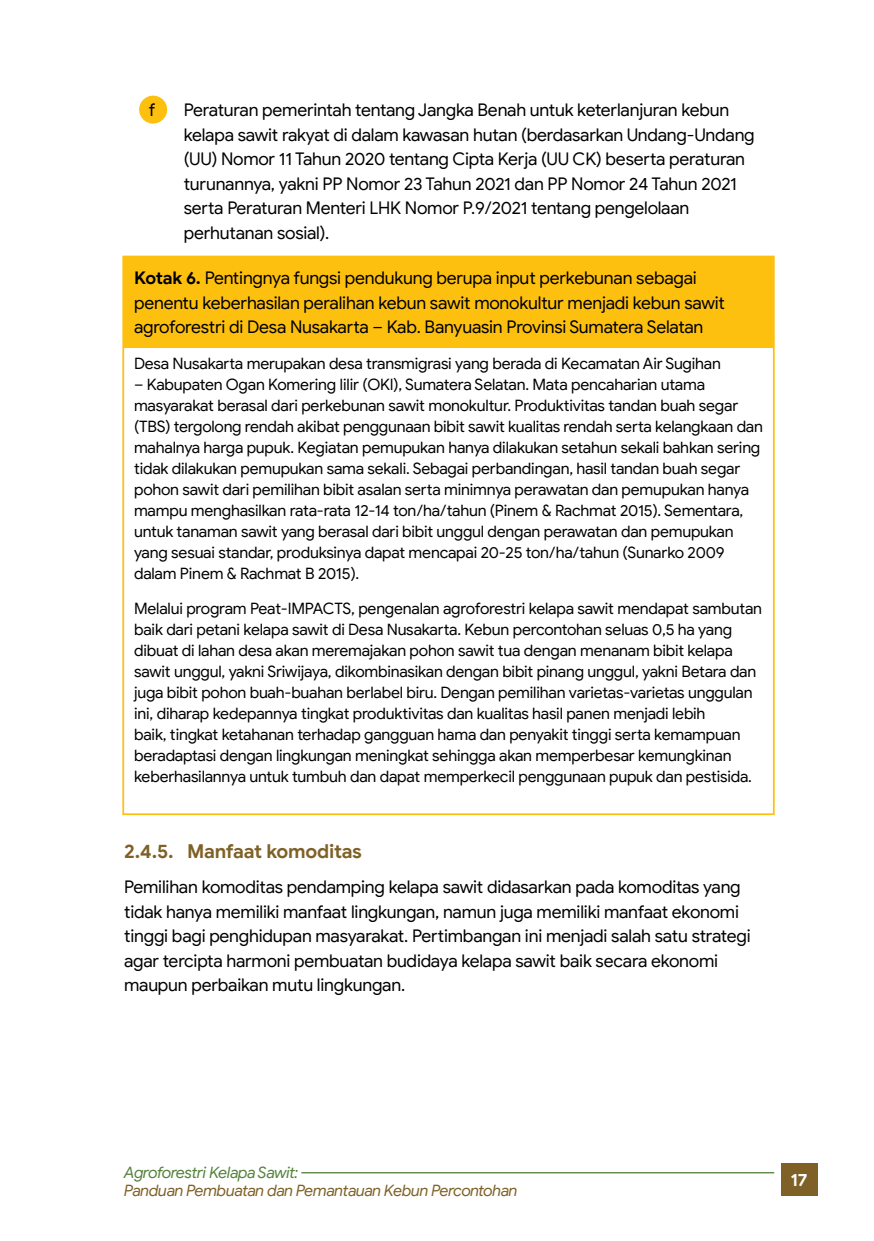
<style>
.page{position:relative;width:874px;height:1241px;background:#fff}
.page>*{position:absolute;margin:0;border:0;box-sizing:border-box;transform-origin:0 0}
.t1{font:700 19.25px "Google Sans";letter-spacing:-.02em;color:#7f6127}
.t2{font:17.5px/24.5px "Google Sans";letter-spacing:-.01em;color:#000}
.t3{font:700 17.5px "Google Sans";color:#fff}
.t4{font:15.75px/21px "Google Sans";letter-spacing:-.01em;color:#000}
.t5{font:italic 15.75px "Google Sans";letter-spacing:-.025em;color:#7f6127}
.t6{font:italic 15.75px "Google Sans";letter-spacing:-.025em;color:#54823b}
.s1{font-weight:700}
</style>
<div class="page">
<hr style="left:301px;top:1171px;width:472px;height:2px;background:#54823b">
<div style="left:780px;top:1162px;width:37px;height:33px;background:#7f6127"></div>
<svg style="left:153px;top:96px;width:15px;height:28px"></svg>
<div style="left:124px;top:257px;width:648px;height:91px;background:#fec00f"></div>
<p class="t2" style="left:149px;top:98px;width:8px">f</p>
<p class="t2" style="left:184px;top:98px;width:572px">Peraturan pemerintah tentang Jangka Benah untuk keterlanjuran kebun kelapa sawit rakyat di dalam kawasan hutan (berdasarkan Undang-Undang (UU) Nomor 11 Tahun 2020 tentang Cipta Kerja (UU CK) beserta peraturan turunannya, yakni PP Nomor 23 Tahun 2021 dan PP Nomor 24 Tahun 2021 serta Peraturan Menteri LHK Nomor P.9/2021 tentang pengelolaan perhutanan sosial).</p>
<p class="t2" style="left:134px;top:266px;width:592px"><span class="s1">Kotak 6.</span> Pentingnya fungsi pendukung berupa input perkebunan sebagai penentu keberhasilan peralihan kebun sawit monokultur menjadi kebun sawit agroforestri di Desa Nusakarta – Kab. Banyuasin Provinsi Sumatera Selatan</p>
<p class="t4" style="left:134px;top:353px;width:588px">Desa Nusakarta merupakan desa transmigrasi yang berada di Kecamatan Air Sugihan</p>
<p class="t4" style="left:134px;top:374px;width:630px">– Kabupaten Ogan Komering Iilir (OKI), Sumatera Selatan. Mata pencaharian utama masyarakat berasal dari perkebunan sawit monokultur. Produktivitas tandan buah segar (TBS) tergolong rendah akibat penggunaan bibit sawit kualitas rendah serta kelangkaan dan mahalnya harga pupuk. Kegiatan pemupukan hanya dilakukan setahun sekali bahkan sering tidak dilakukan pemupukan sama sekali. Sebagai perbandingan, hasil tandan buah segar pohon sawit dari pemilihan bibit asalan serta minimnya perawatan dan pemupukan hanya mampu menghasilkan rata-rata 12-14 ton/ha/tahun (Pinem &amp; Rachmat 2015). Sementara, untuk tanaman sawit yang berasal dari bibit unggul dengan perawatan dan pemupukan yang sesuai standar, produksinya dapat mencapai 20-25 ton/ha/tahun (Sunarko 2009 dalam Pinem &amp; Rachmat B 2015).</p>
<p class="t4" style="left:134px;top:598px;width:629px">Melalui program Peat-IMPACTS, pengenalan agroforestri kelapa sawit mendapat sambutan baik dari petani kelapa sawit di Desa Nusakarta. Kebun percontohan seluas 0,5 ha yang dibuat di lahan desa akan meremajakan pohon sawit tua dengan menanam bibit kelapa sawit unggul, yakni Sriwijaya, dikombinasikan dengan bibit pinang unggul, yakni Betara dan juga bibit pohon buah-buahan berlabel biru. Dengan pemilihan varietas-varietas unggulan ini, diharap kedepannya tingkat produktivitas dan kualitas hasil panen menjadi lebih<br>baik, tingkat ketahanan terhadap gangguan hama dan penyakit tinggi serta kemampuan beradaptasi dengan lingkungan meningkat sehingga akan memperbesar kemungkinan keberhasilannya untuk tumbuh dan dapat memperkecil penggunaan pupuk dan pestisida.</p>
<p class="t1" style="left:124px;top:839px;width:239px">2.4.5. Manfaat komoditas</p>
<p class="t2" style="left:124px;top:874px;width:628px">Pemilihan komoditas pendamping kelapa sawit didasarkan pada komoditas yang tidak hanya memiliki manfaat lingkungan, namun juga memiliki manfaat ekonomi tinggi bagi penghidupan masyarakat. Pertimbangan ini menjadi salah satu strategi agar tercipta harmoni pembuatan budidaya kelapa sawit baik secara ekonomi maupun perbaikan mutu lingkungan.</p>
<p class="t6" style="left:124px;top:1162px;width:176px">Agroforestri Kelapa Sawit:</p>
<p class="t5" style="left:124px;top:1180px;width:395px">Panduan Pembuatan dan Pemantauan Kebun Percontohan</p>
<p class="t3" style="left:790px;top:1168px;width:19px">17</p>
</div>
